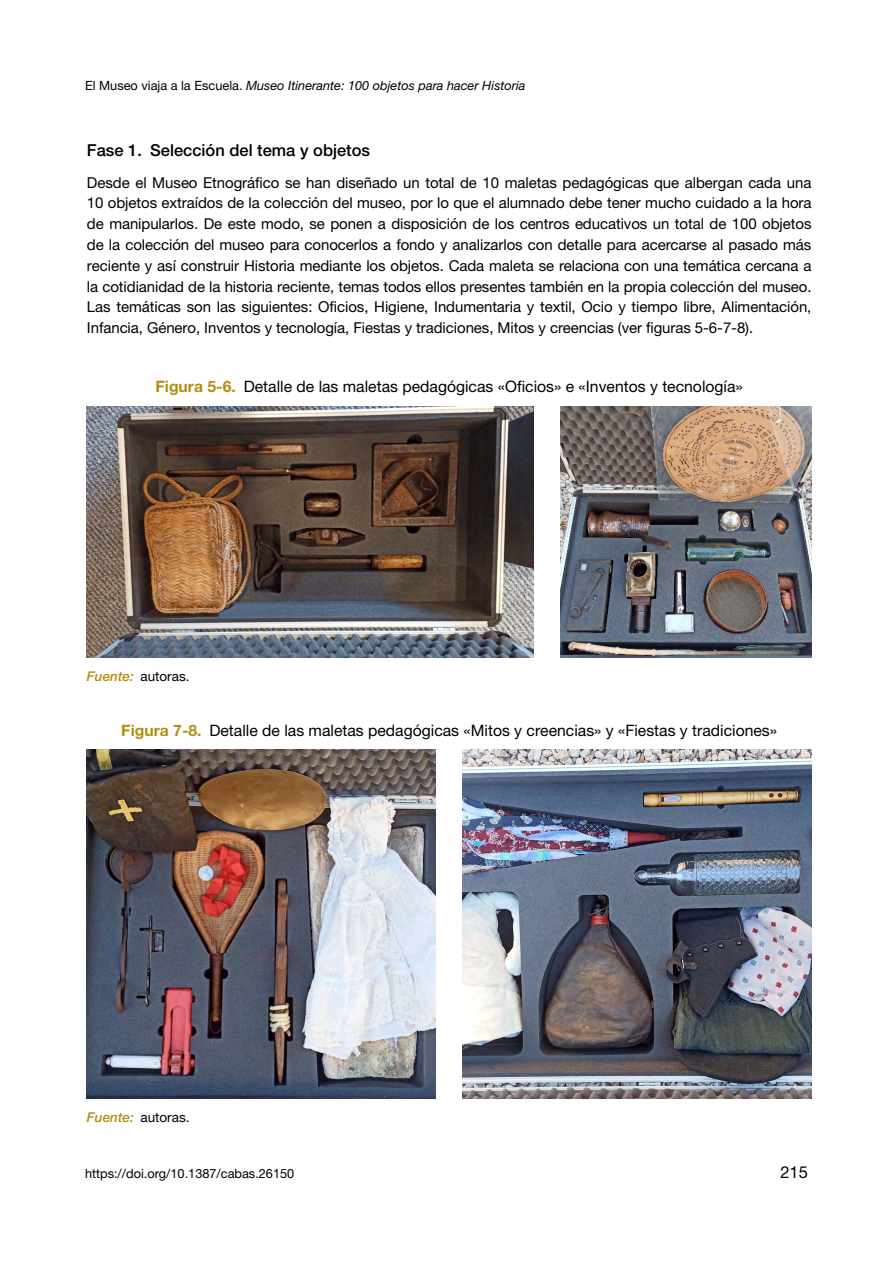
<style>
.page{position:relative;width:893px;height:1263px;background:#fff}
.page>*{position:absolute;margin:0;border:0;box-sizing:border-box;transform-origin:0 0}
.t1{font:500 16.5px "Helvetica Neue LT Std";color:#000}
.t2{font:16.5px "Helvetica Neue LT Std";color:#000}
.t3{font:15.75px "Helvetica Neue LT Std";color:#000}
.t4{font:15px/20.9px "Helvetica Neue LT Std";letter-spacing:-.005em;color:#000;text-align:justify}
.t5{font:13.5px "Helvetica Neue LT Std";color:#000}
.t6{font:italic 12.75px "Helvetica Neue LT Std";color:#000}
.t7{font:12.75px "Helvetica Neue LT Std";color:#000}
.s1{font-style:normal}
.s2{font-weight:700;color:#b48d0e}
.s3{font-weight:500;font-style:italic;color:#b48d0e}
</style>
<div class="page">
<img style="left:87px;top:406px;width:446px;height:251px">
<img style="left:561px;top:406px;width:250px;height:251px">
<img style="left:87px;top:750px;width:349px;height:348px">
<img style="left:463px;top:750px;width:348px;height:348px">
<p class="t6" style="left:85px;top:78px;width:442px"><span class="s1">El Museo viaja a la Escuela.</span> Museo Itinerante: 100 objetos para hacer Historia</p>
<p class="t1" style="left:87px;top:141px;width:285px">Fase 1. Selección del tema y objetos</p>
<p class="t4" style="left:87px;top:172px;width:726px">Desde el Museo Etnográfico se han diseñado un total de 10 maletas pedagógicas que albergan cada una 10 objetos extraídos de la colección del museo, por lo que el alumnado debe tener mucho cuidado a la hora de manipularlos. De este modo, se ponen a disposición de los centros educativos un total de 100 objetos de la colección del museo para conocerlos a fondo y analizarlos con detalle para acercarse al pasado más reciente y así construir Historia mediante los objetos. Cada maleta se relaciona con una temática cercana a la cotidianidad de la historia reciente, temas todos ellos presentes también en la propia colección del museo.<br>Las temáticas son las siguientes: Oficios, Higiene, Indumentaria y textil, Ocio y tiempo libre, Alimentación, Infancia, Género, Inventos y tecnología, Fiestas y tradiciones, Mitos y creencias (ver figuras 5-6-7-8).</p>
<p class="t3" style="left:156px;top:377px;width:589px"><span class="s2">Figura 5-6.</span> Detalle de las maletas pedagógicas «Oficios» e «Inventos y tecnología»</p>
<p class="t5" style="left:87px;top:668px;width:104px"><span class="s3">Fuente:</span> autoras.</p>
<p class="t3" style="left:121px;top:721px;width:657px"><span class="s2">Figura 7-8.</span> Detalle de las maletas pedagógicas «Mitos y creencias» y «Fiestas y tradiciones»</p>
<p class="t5" style="left:87px;top:1109px;width:104px"><span class="s3">Fuente:</span> autoras.</p>
<p class="t7" style="left:85px;top:1166px;width:211px">https://doi.org/10.1387/cabas.26150</p>
<p class="t2" style="left:780px;top:1162px;width:29px">215</p>
</div>
